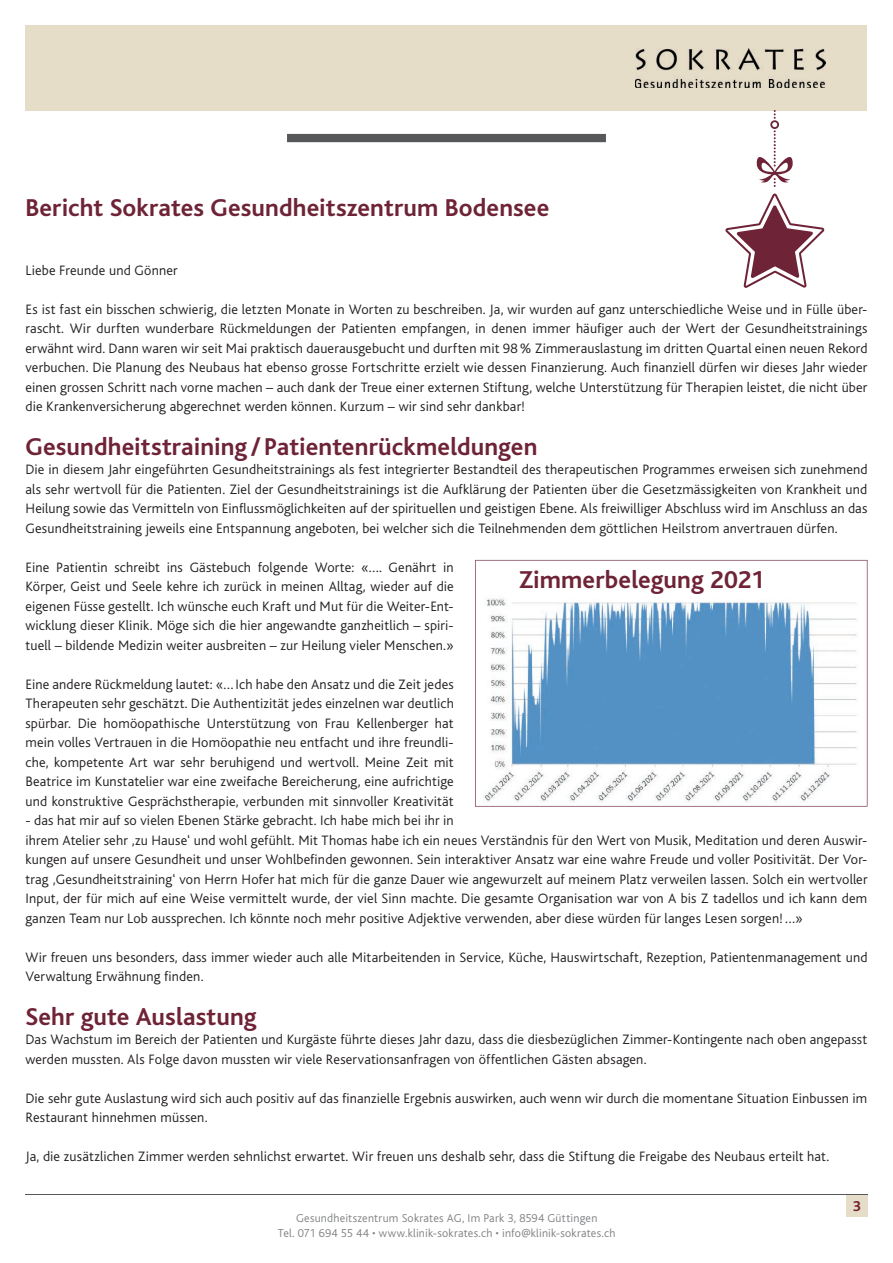
<style>
.page{position:relative;width:893px;height:1263px;background:#fff}
.page>*{position:absolute;margin:0;border:0;box-sizing:border-box;transform-origin:0 0}
.t1{font:700 25.5px "Bliss";letter-spacing:.005em;color:#6e2337}
.t2{font:700 15px "Bliss";color:#762332}
.t3{font:300 14.25px/19.5px "Bliss";letter-spacing:.01em;color:#231f20;text-align:justify}
.t4{font:300 12px/15px "Bliss";letter-spacing:.015em;color:#808285;text-align:center}
</style>
<div class="page">
<div style="left:287px;top:134px;width:319px;height:8px;background:#57585a"></div>
<div style="left:25px;top:26px;width:842px;height:85px;background:#e6ddc9"></div>
<img style="left:635px;top:49px;width:190px;height:39px">
<div style="left:846px;top:1195px;width:21px;height:21px;background:#e6ddc9"></div>
<svg style="left:475px;top:560px;width:392px;height:246px"></svg>
<img style="left:484px;top:596px;width:375px;height:207px">
<hr style="left:26px;top:1194px;width:841px;height:1px;background:#57585a">
<svg style="left:725px;top:194px;width:99px;height:94px"></svg>
<svg style="left:756px;top:110px;width:37px;height:77px"></svg>
<h1 class="t1" style="left:26px;top:195px;width:525px">Bericht Sokrates Gesundheitszentrum Bodensee</h1>
<p class="t3" style="left:26px;top:260px;width:154px">Liebe Freunde und Gönner</p>
<p class="t3" style="left:26px;top:299px;width:843px">Es ist fast ein bisschen schwierig, die letzten Monate in Worten zu beschreiben. Ja, wir wurden auf ganz unterschiedliche Weise und in Fülle über&shy;rascht. Wir durften wunderbare Rückmeldungen der Patienten empfangen, in denen immer häufiger auch der Wert der Gesundheitstrainings erwähnt wird. Dann waren wir seit Mai praktisch dauerausgebucht und durften mit 98% Zimmerauslastung im dritten Quartal einen neuen Rekord verbuchen. Die Planung des Neubaus hat ebenso grosse Fortschritte erzielt wie dessen Finanzierung. Auch finanziell dürfen wir dieses Jahr wieder einen grossen Schritt nach vorne machen – auch dank der Treue einer externen Stiftung, welche Unterstützung für Therapien leistet, die nicht über die Krankenversicherung abgerechnet werden können. Kurzum – wir sind sehr dankbar!</p>
<h1 class="t1" style="left:26px;top:433px;width:513px">Gesundheitstraining / Patientenrückmeldungen</h1>
<p class="t3" style="left:26px;top:460px;width:844px">Die in diesem Jahr eingeführten Gesundheitstrainings als fest integrierter Bestandteil des therapeutischen Programmes erweisen sich zunehmend als sehr wertvoll für die Patienten. Ziel der Gesundheitstrainings ist die Aufklärung der Patienten über die Gesetzmässigkeiten von Krankheit und Heilung sowie das Vermitteln von Einflussmöglichkeiten auf der spirituellen und geistigen Ebene. Als freiwilliger Abschluss wird im Anschluss an das Gesundheitstraining jeweils eine Entspannung angeboten, bei welcher sich die Teilnehmenden dem göttlichen Heilstrom anvertrauen dürfen.</p>
<p class="t3" style="left:26px;top:557px;width:430px">Eine Patientin schreibt ins Gästebuch folgende Worte: «…. Genährt in Körper, Geist und Seele kehre ich zurück in meinen Alltag, wieder auf die eigenen Füsse gestellt. Ich wünsche euch Kraft und Mut für die Weiter-Ent&shy;wicklung dieser Klinik. Möge sich die hier angewandte ganzheitlich – spiri&shy;tuell – bildende Medizin weiter ausbreiten – zur Heilung vieler Menschen.»</p>
<p class="t3" style="left:26px;top:674px;width:430px">Eine andere Rückmeldung lautet: «…Ich habe den Ansatz und die Zeit jedes Therapeuten sehr geschätzt. Die Authentizität jedes einzelnen war deutlich spürbar. Die homöopathische Unterstützung von Frau Kellenberger hat mein volles Vertrauen in die Homöopathie neu entfacht und ihre freundli&shy;che, kompetente Art war sehr beruhigend und wertvoll. Meine Zeit mit Beatrice im Kunstatelier war eine zweifache Bereicherung, eine aufrichtige und konstruktive Gesprächstherapie, verbunden mit sinnvoller Kreativität</p>
<p class="t3" style="left:26px;top:811px;width:843px;text-align:left">- das hat mir auf so vielen Ebenen Stärke gebracht. Ich habe mich bei ihr in<br>ihrem Atelier sehr ‚zu Hause‘ und wohl gefühlt. Mit Thomas habe ich ein neues Verständnis für den Wert von Musik, Meditation und deren Auswir&shy;kungen auf unsere Gesundheit und unser Wohlbefinden gewonnen. Sein interaktiver Ansatz war eine wahre Freude und voller Positivität. Der Vor&shy;trag ‚Gesundheitstraining‘ von Herrn Hofer hat mich für die ganze Dauer wie angewurzelt auf meinem Platz verweilen lassen. Solch ein wertvoller Input, der für mich auf eine Weise vermittelt wurde, der viel Sinn machte. Die gesamte Organisation war von A bis Z tadellos und ich kann dem ganzen Team nur Lob aussprechen. Ich könnte noch mehr positive Adjektive verwenden, aber diese würden für langes Lesen sorgen!…»</p>
<p class="t3" style="left:26px;top:947px;width:843px">Wir freuen uns besonders, dass immer wieder auch alle Mitarbeitenden in Service, Küche, Hauswirtschaft, Rezeption, Patientenmanagement und<br>Verwaltung Erwähnung finden.</p>
<h1 class="t1" style="left:26px;top:1003px;width:233px">Sehr gute Auslastung</h1>
<p class="t3" style="left:26px;top:1030px;width:843px">Das Wachstum im Bereich der Patienten und Kurgäste führte dieses Jahr dazu, dass die diesbezüglichen Zimmer-Kontingente nach oben angepasst werden mussten. Als Folge davon mussten wir viele Reservationsanfragen von öffentlichen Gästen absagen.</p>
<p class="t3" style="left:26px;top:1088px;width:843px">Die sehr gute Auslastung wird sich auch positiv auf das finanzielle Ergebnis auswirken, auch wenn wir durch die momentane Situation Einbussen im<br>Restaurant hinnehmen müssen.</p>
<p class="t3" style="left:26px;top:1147px;width:805px">Ja, die zusätzlichen Zimmer werden sehnlichst erwartet. Wir freuen uns deshalb sehr, dass die Stiftung die Freigabe des Neubaus erteilt hat.</p>
<h1 class="t1" style="left:519px;top:567px;width:247px">Zimmerbelegung 2021</h1>
<p class="t4" style="left:278px;top:1211px;width:339px">Gesundheitszentrum Sokrates AG, Im Park 3, 8594 Güttingen<br>Tel. 071 694 55 44 • www.klinik-sokrates.ch • info@klinik-sokrates.ch</p>
<p class="t2" style="left:853px;top:1198px;width:10px">3</p>
</div>
